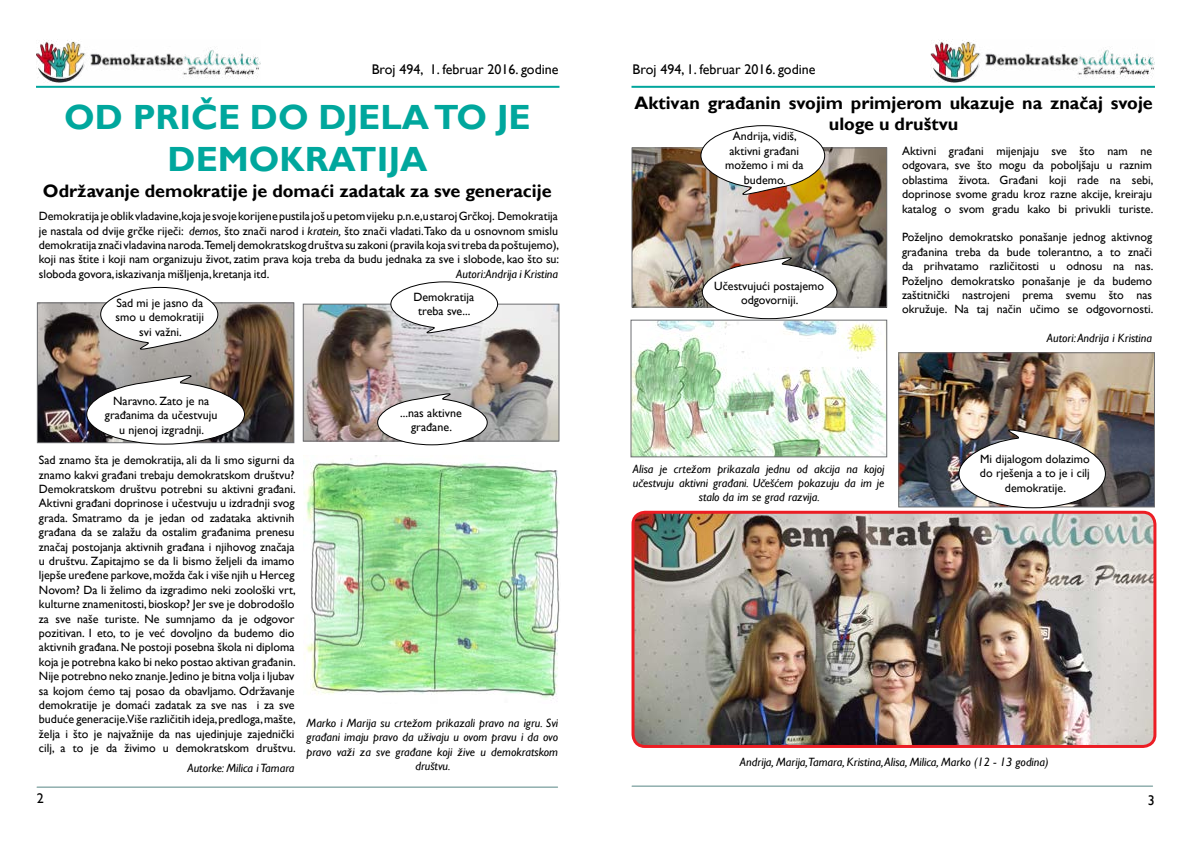
<style>
.page{position:relative;width:1191px;height:842px;background:#fff}
.page>*{position:absolute;margin:0;border:0;box-sizing:border-box;transform-origin:0 0}
.t1{font:700 35px/42px "Gill Sans";color:#00a79d;text-align:center}
.t2{font:700 18px/21.6px "Gill Sans";color:#000;text-align:center}
.t3{font:14px "Gill Sans";color:#000}
.t4{font:12px/14.4px "Gill Sans";color:#000;text-align:center}
.t5{font:italic 12px/14.4px "Gill Sans";color:#000;text-align:center}
.s1{font-style:italic}
</style>
<div class="page">
<hr style="left:36px;top:86px;width:523px;height:2px;background:#00a69c">
<hr style="left:631px;top:86px;width:524px;height:2px;background:#00a69c">
<hr style="left:37px;top:787px;width:520px;height:1px;background:#588785">
<hr style="left:632px;top:786px;width:520px;height:1px;background:#588785">
<img style="left:36px;top:40px;width:224px;height:42px">
<img style="left:930px;top:40px;width:225px;height:42px">
<img style="left:635px;top:512px;width:520px;height:234px">
<div style="left:631px;top:511px;width:525px;height:237px;border:3px solid #ec1d24;border-radius:12px"></div>
<img style="left:39px;top:304px;width:253px;height:137px">
<div style="left:37px;top:302px;width:257px;height:141px;border:1px solid #6d6e71"></div>
<img style="left:633px;top:149px;width:252px;height:157px">
<div style="left:631px;top:147px;width:256px;height:161px;border:1px solid #6d6e71"></div>
<img style="left:305px;top:306px;width:252px;height:133px">
<div style="left:303px;top:304px;width:256px;height:137px;border:1px solid #6d6e71"></div>
<img style="left:304px;top:456px;width:256px;height:243px">
<svg style="left:700px;top:125px;width:125px;height:70px"></svg>
<svg style="left:701px;top:257px;width:137px;height:63px"></svg>
<img style="left:632px;top:322px;width:253px;height:133px">
<div style="left:630px;top:320px;width:257px;height:137px;border:1px solid #6d6e71"></div>
<img style="left:900px;top:354px;width:253px;height:151px">
<div style="left:898px;top:352px;width:257px;height:155px;border:1px solid #6d6e71"></div>
<svg style="left:86px;top:375px;width:159px;height:70px"></svg>
<svg style="left:100px;top:286px;width:119px;height:64px"></svg>
<img style="left:958px;top:429px;width:148px;height:80px">
<svg style="left:390px;top:281px;width:108px;height:53px"></svg>
<svg style="left:377px;top:393px;width:111px;height:53px"></svg>
<p class="t3" style="left:372px;top:62px;width:188px">Broj 494, 1. februar 2016. godine</p>
<p class="t3" style="left:632px;top:61px;width:184px">Broj 494, 1. februar 2016. godine</p>
<h1 class="t1" style="left:64px;top:97px;width:468px">OD PRIČE DO DJELA TO JE<br>DEMOKRATIJA</h1>
<h2 class="t2" style="left:43px;top:181px;width:510px">Održavanje demokratije je domaći zadatak za sve generacije</h2>
<p class="t4" style="left:39px;top:209px;width:522px;text-align:justify">Demokratija je oblik vladavine,koja je svoje korijene pustila još u petom vijeku p.n.e,u staroj Grčkoj. Demokratija je nastala od dvije grčke riječi: <span class="s1">demos,</span> što znači narod i <span class="s1">kratein,</span> što znači vladati.Tako da u osnovnom smislu demokratija znači vladavina naroda.Temelj demokratskog društva su zakoni (pravila koja svi treba da poštujemo), koji nas štite i koji nam organizuju život, zatim prava koja treba da budu jednaka za sve i slobode, kao što su: sloboda govora, iskazivanja mišljenja, kretanja itd.</p>
<p class="t5" style="left:456px;top:267px;width:104px">Autori:Andrija i Kristina</p>
<p class="t4" style="left:116px;top:296px;width:90px">Sad mi je jasno da smo u demokratiji svi važni.</p>
<p class="t4" style="left:413px;top:290px;width:62px">Demokratija treba sve...</p>
<p class="t4" style="left:105px;top:394px;width:114px">Naravno. Zato je na građanima da učestvuju u njenoj izgradnji.</p>
<p class="t4" style="left:39px;top:453px;width:258px;text-align:justify">Sad znamo šta je demokratija, ali da li smo sigurni da znamo kakvi građani trebaju demokratskom društvu?<br>Demokratskom društvu potrebni su aktivni građani.<br>Aktivni građani doprinose i učestvuju u izdradnji svog grada. Smatramo da je jedan od zadataka aktivnih građana da se zalažu da ostalim građanima prenesu značaj postojanja aktivnih građana i njihovog značaja u društvu. Zapitajmo se da li bismo željeli da imamo ljepše uređene parkove, možda čak i više njih u Herceg Novom? Da li želimo da izgradimo neki zoološki vrt, kulturne znamenitosti, bioskop? Jer sve je dobrodošlo za sve naše turiste. Ne sumnjamo da je odgovor pozitivan. I eto, to je već dovoljno da budemo dio aktivnih građana. Ne postoji posebna škola ni diploma koja je potrebna kako bi neko postao aktivan građanin.<br>Nije potrebno neko znanje. Jedino je bitna volja i ljubav sa kojom ćemo taj posao da obavljamo. Održavanje demokratije je domaći zadatak za sve nas i za sve buduće generacije.Više različitih ideja, predloga, mašte, želja i što je najvažnije da nas ujedinjuje zajednički cilj, a to je da živimo u demokratskom društvu.</p>
<p class="t5" style="left:187px;top:761px;width:109px">Autorke: Milica i Tamara</p>
<p class="t4" style="left:400px;top:406px;width:63px">...nas aktivne građane.</p>
<p class="t5" style="left:306px;top:716px;width:253px">Marko i Marija su crtežom prikazali pravo na igru. Svi građani imaju pravo da uživaju u ovom pravu i da ovo pravo važi za sve građane koji žive u demokratskom društvu.</p>
<h2 class="t2" style="left:634px;top:92px;width:520px">Aktivan građanin svojim primjerom ukazuje na značaj svoje uloge u društvu</h2>
<p class="t4" style="left:725px;top:129px;width:80px">Andrija, vidiš, aktivni građani možemo i mi da budemo.</p>
<p class="t4" style="left:902px;top:144px;width:253px;text-align:justify">Aktivni građani mijenjaju sve što nam ne odgovara, sve što mogu da poboljšaju u raznim oblastima života. Građani koji rade na sebi, doprinose svome gradu kroz razne akcije, kreiraju katalog o svom gradu kako bi privukli turiste.</p>
<p class="t4" style="left:902px;top:230px;width:253px;text-align:justify">Poželjno demokratsko ponašanje jednog aktivnog građanina treba da bude tolerantno, a to znači da prihvatamo različitosti u odnosu na nas.<br>Poželjno demokratsko ponašanje je da budemo zaštitnički nastrojeni prema svemu što nas okružuje. Na taj način učimo se odgovornosti.</p>
<p class="t5" style="left:1047px;top:331px;width:107px">Autori: Andrija i Kristina</p>
<p class="t4" style="left:714px;top:279px;width:111px">Učestvujući postajemo odgovorniji.</p>
<p class="t5" style="left:633px;top:461px;width:253px">Alisa je crtežom prikazala jednu od akcija na kojoj učestvuju aktivni građani. Učešćem pokazuju da im je stalo da im se grad razvija.</p>
<p class="t4" style="left:980px;top:452px;width:111px">Mi dijalogom dolazimo do rješenja a to je i cilj demokratije.</p>
<p class="t5" style="left:740px;top:755px;width:310px">Andrija, Marija,Tamara, Kristina, Alisa, Milica, Marko (12 - 13 godina)</p>
<p class="t3" style="left:37px;top:790px;width:8px">2</p>
<p class="t3" style="left:1148px;top:792px;width:8px">3</p>
</div>
